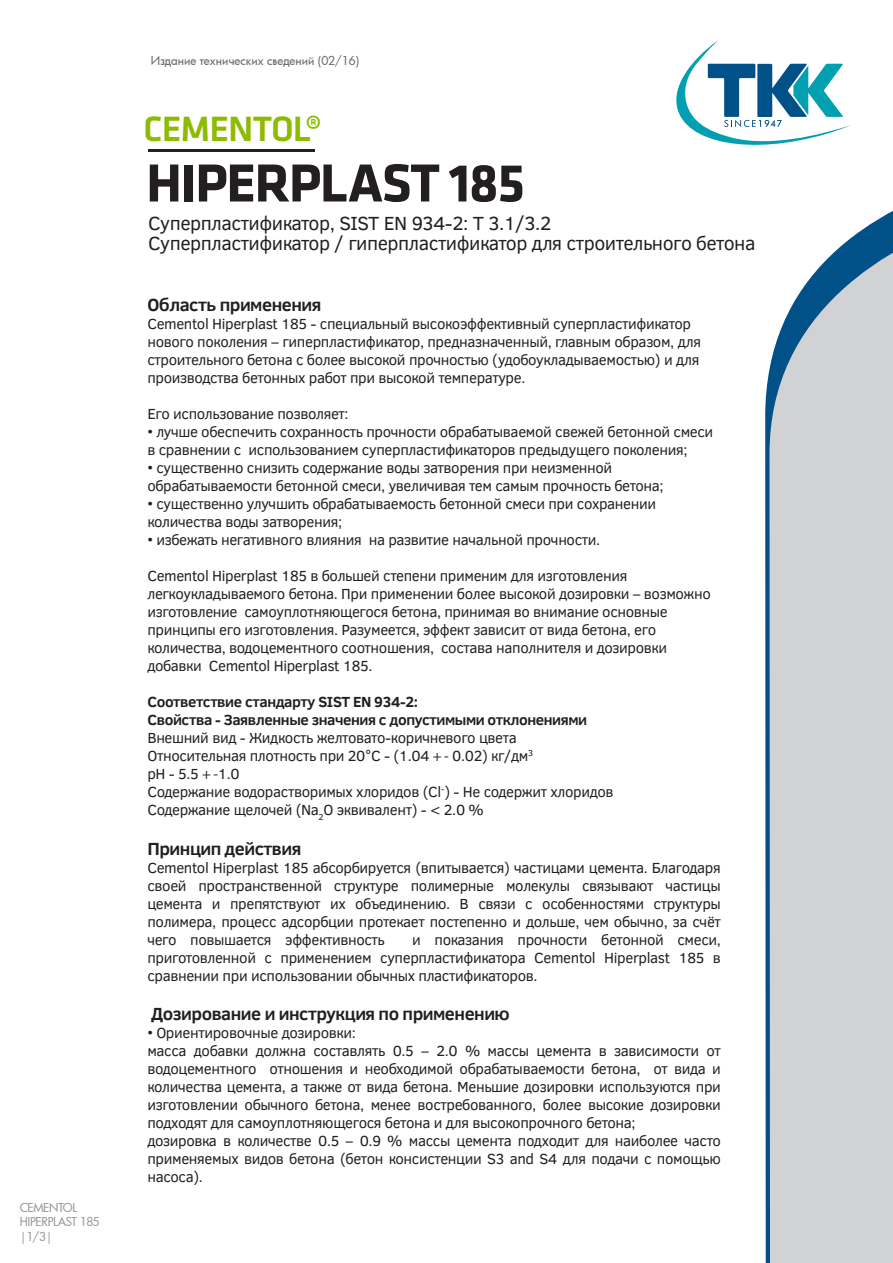
<style>
.page{position:relative;width:893px;height:1263px;background:#fff}
.page>*{position:absolute;margin:0;border:0;box-sizing:border-box;transform-origin:0 0}
.t1{font:700 55.5px "Klavika";letter-spacing:-.025em;color:#231f20}
.t2{font:500 36.45px "Klavika";letter-spacing:-.025em;color:#8dbb00}
.t3{font:19.5px/19.5px "Clear Sans";letter-spacing:-.025em;color:#231f20}
.t4{font:700 18px "Clear Sans";letter-spacing:-.025em;color:#231f20}
.t5{font:15px/18px "Clear Sans";letter-spacing:-.025em;color:#231f20}
.t6{font:700 15px "Clear Sans";letter-spacing:-.025em;color:#231f20}
.t7{font:500 12px "Futura";letter-spacing:.005em;color:#6c6d70}
.t8{font:500 12px/14.4px "Futura";letter-spacing:-.025em;color:#97999c}
.s1{font-family:"Myriad Pro"}
</style>
<div class="page">
<svg style="left:765px;top:372px;width:4px;height:891px;background:#206796"></svg>
<svg style="left:769px;top:211px;width:124px;height:1052px;background:#c6ccd1"></svg>
<hr style="left:148px;top:150px;width:166px;height:2px;background:#231f20">
<svg style="left:676px;top:40px;width:174px;height:105px"></svg>
<p class="t8" style="left:20px;top:1200px;width:81px">CEMENTOL<br>HIPERPLAST 185 |1/3|</p>
<p class="t7" style="left:151px;top:52px;width:210px">Издание технических сведений (02/16)</p>
<h2 class="t2" style="left:144px;top:109px;width:180px">CEMENTOL®</h2>
<h1 class="t1" style="left:146px;top:153px;width:380px">HIPERPLAST 185</h1>
<h3 class="t3" style="left:148px;top:214px;width:609px">Суперпластификатор, SIST EN 934-2: T 3.1/3.2<br>Суперпластификатор / гиперпластификатор для строительного бетона</h3>
<p class="t4" style="left:147px;top:292px;width:175px">Область применения</p>
<p class="t5" style="left:147px;top:315px;width:555px">Cementol Hiperplast 185 - специальный высокоэффективный суперпластификатор нового поколения – гиперпластификатор, предназначенный, главным образом, для строительного бетона с более высокой прочностью (удобоукладываемостью) и для производства бетонных работ при высокой температуре.</p>
<p class="t5" style="left:147px;top:405px;width:203px">Его использование позволяет:</p>
<p class="t5" style="left:147px;top:423px;width:567px">• лучше обеспечить сохранность прочности обрабатываемой свежей бетонной смеси в сравнении с использованием суперпластификаторов предыдущего поколения;</p>
<p class="t5" style="left:147px;top:459px;width:518px">• существенно снизить содержание воды затворения при неизменной обрабатываемости бетонной смеси, увеличивая тем самым прочность бетона;</p>
<p class="t5" style="left:147px;top:495px;width:510px">• существенно улучшить обрабатываемость бетонной смеси при сохранении количества воды затворения;</p>
<p class="t5" style="left:147px;top:531px;width:454px">• избежать негативного влияния на развитие начальной прочности.</p>
<p class="t5" style="left:147px;top:567px;width:565px">Cementol Hiperplast 185 в большей степени применим для изготовления легкоукладываемого бетона. При применении более высокой дозировки – возможно изготовление самоуплотняющегося бетона, принимая во внимание основные принципы его изготовления. Разумеется, эффект зависит от вида бетона, его количества, водоцементного соотношения, состава наполнителя и дозировки добавки Cementol Hiperplast 185.</p>
<p class="t6" style="left:147px;top:691px;width:272px">Соответствие стандарту SIST EN 934-2:</p>
<p class="t6" style="left:147px;top:709px;width:441px">Свойства - Заявленные значения с допустимыми отклонениями</p>
<p class="t5" style="left:147px;top:729px;width:468px">Внешний вид - Жидкость желтовато-коричневого цвета Относительная плотность при 20°C - (1.04 <span class="s1">+ -</span> 0.02) кг/дм<sup>3<br></sup>pH - 5.5 <span class="s1">+ -</span>1.0<br>Содержание водорастворимых хлоридов (Cl<sup>-</sup>) - Не содержит хлоридов Содержание щелочей (Na<sub>2</sub>O эквивалент) - &lt; 2.0 %</p>
<p class="t4" style="left:147px;top:835px;width:155px">Принцип действия</p>
<p class="t5" style="left:147px;top:858px;width:575px;text-align:justify">Cementol Hiperplast 185 абсорбируется (впитывается) частицами цемента. Благодаря своей пространственной структуре полимерные молекулы связывают частицы цемента и препятствуют их объединению. В связи с особенностями структуры полимера, процесс адсорбции протекает постепенно и дольше, чем обычно, за счёт чего повышается эффективность</p>
<p class="t5" style="left:147px;top:930px;width:575px;text-align:justify;text-indent:265px">и показания прочности бетонной смеси, приготовленной с применением суперпластификатора Cementol Hiperplast 185 в сравнении при использовании обычных пластификаторов.</p>
<p class="t4" style="left:151px;top:1001px;width:360px">Дозирование и инструкция по применению</p>
<p class="t5" style="left:147px;top:1024px;width:575px">• Ориентировочные дозировки:<br>масса добавки должна составлять 0.5 – 2.0 % массы цемента в зависимости от водоцементного отношения и необходимой обрабатываемости бетона, от вида и количества цемента, а также от вида бетона. Меньшие дозировки используются при изготовлении обычного бетона, менее востребованного, более высокие дозировки подходят для самоуплотняющегося бетона и для высокопрочного бетона;<br>дозировка в количестве 0.5 – 0.9 % массы цемента подходит для наиболее часто применяемых видов бетона (бетон консистенции S3 and S4 для подачи с помощью насоса).</p>
</div>
